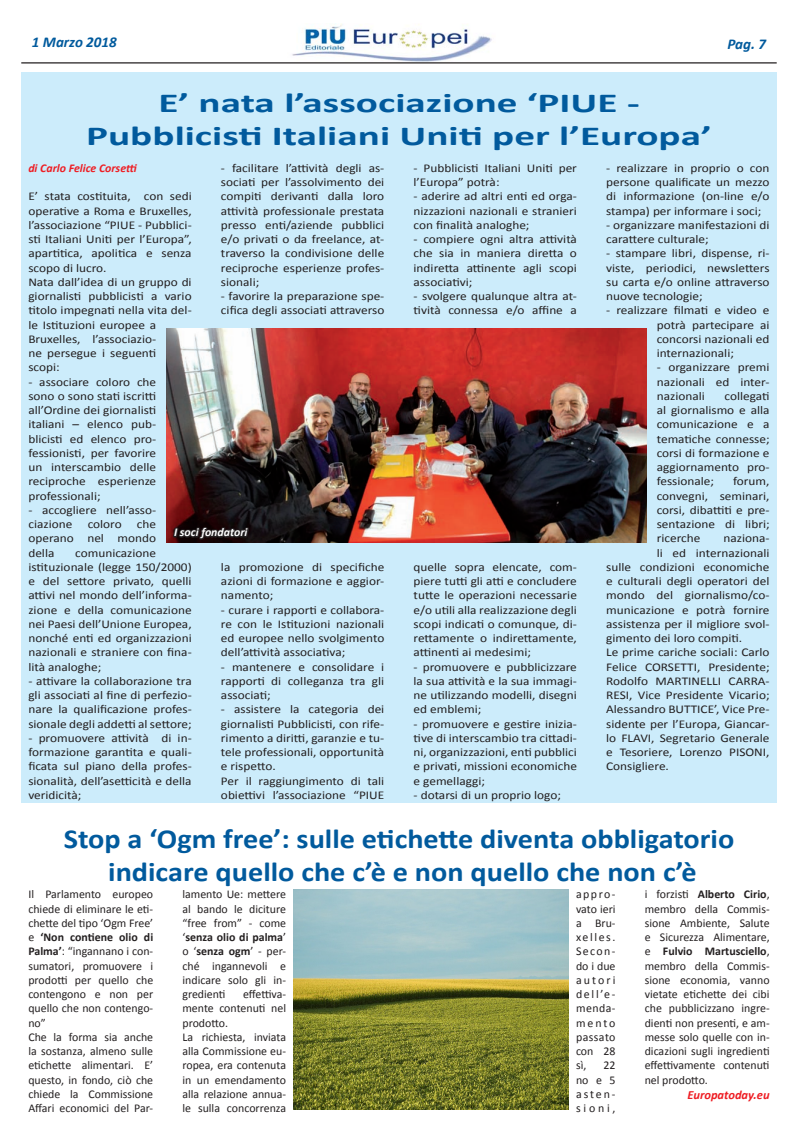
<style>
.page{position:relative;width:798px;height:1134px;background:#fff}
.page>*{position:absolute;margin:0;border:0;box-sizing:border-box;transform-origin:0 0}
.t1{font:700 27.5px/33px "Calibri";color:#015a9d;text-align:center;scale:1.1 1}
.t2{font:700 27.5px/33px "Calibri";color:#015a9d;text-align:center;scale:1.5 1}
.t3{font:italic 700 15px "Calibri";color:#015a9d}
.t4{font:italic 700 12.5px "Calibri";color:#ee1d23}
.t5{font:11.88px/14.2px "Calibri";color:#231f20;text-align:justify;scale:1.12 1}
.t6{font:11.88px/14.2px "Calibri";color:#231f20;text-align:justify}
.t7{font:italic 700 11.88px "Calibri";color:#ee1d23}
.t8{font:italic 700 11.88px "Calibri";color:#fff}
.s1{font-weight:700}
</style>
<div class="page">
<img style="left:292px;top:24px;width:200px;height:38px">
<hr style="left:21px;top:62px;width:755px;height:2px;background:#231f20">
<div style="left:21px;top:163px;width:755px;height:640px;background:#ccecfb"></div>
<div style="left:21px;top:73px;width:755px;height:90px;background:#ccecfb"></div>
<img style="left:167px;top:328px;width:478px;height:214px">
<svg style="left:172px;top:503px;width:79px;height:40px;background:#240e0f"></svg>
<img style="left:293px;top:889px;width:275px;height:221px">
<p class="t3" style="left:32px;top:33px;width:86px">1 Marzo 2018</p>
<p class="t3" style="left:727px;top:34px;width:40px">Pag. 7</p>
<h1 class="t2" style="left:86px;top:86px;width:418px">E’ nata l’associazione ‘PIUE -<br>Pubblicisti Italiani Uniti per l’Europa’</h1>
<p class="t5" style="left:221px;top:161px;width:147px">- facilitare l’attività degli as&shy;sociati per l’assolvimento dei compiti derivanti dalla loro attività professionale prestata presso enti/aziende pubblici e/o privati o da freelance, at&shy;traverso la condivisione delle reciproche esperienze profes&shy;sionali;</p>
<p class="t5" style="left:221px;top:289px;width:147px">- favorire la preparazione spe&shy;cifica degli associati attraverso</p>
<p class="t7" style="left:28px;top:160px;width:110px">di Carlo Felice Corsetti</p>
<p class="t5" style="left:28px;top:189px;width:147px;text-align:left">E’ stata costituita, con sedi operative a Roma e Bruxelles, l’associazione “PIUE - Pubblici&shy;sti Italiani Uniti per l’Europa”, apartitica, apolitica e senza scopo di lucro.<br>Nata dall’idea di un gruppo di giornalisti pubblicisti a vario titolo impegnati nella vita del&shy;le Istituzioni europee a<br>Bruxelles, l’associazio-<br>ne persegue i seguenti<br>scopi:</p>
<p class="t5" style="left:28px;top:375px;width:116px">- associare coloro che sono o sono stati iscritti all’Ordine dei giornalisti italiani – elenco pub&shy;blicisti ed elenco pro&shy;fessionisti, per favorire un interscambio delle reciproche esperienze professionali;</p>
<p class="t5" style="left:28px;top:503px;width:116px">- accogliere nell’asso&shy;ciazione</p>
<p class="t5" style="left:28px;top:517px;width:116px;text-indent:109px">che operano nel mondo della</p>
<p class="t5" style="left:88px;top:517px;width:32px">coloro</p>
<p class="t8" style="left:174px;top:525px;width:75px">I soci fondatori</p>
<p class="t5" style="left:28px;top:546px;width:147px;text-align:left;text-indent:47px">comunicazione istituzionale (legge 150/2000) e del settore privato, quelli attivi nel mondo dell’informa&shy;zione e della comunicazione nei Paesi dell’Unione Europea, nonché enti ed organizzazioni nazionali e straniere con fina&shy;lità analoghe;</p>
<p class="t5" style="left:28px;top:674px;width:147px">- attivare la collaborazione tra gli associati al fine di perfezio&shy;nare la qualificazione profes&shy;sionale degli addetti al settore;</p>
<p class="t5" style="left:28px;top:731px;width:147px">- promuovere attività di in&shy;formazione garantita e quali&shy;ficata sul piano della profes&shy;sionalità, dell’asetticità e della veridicità;</p>
<p class="t5" style="left:221px;top:560px;width:147px">la promozione di specifiche azioni di formazione e aggior&shy;namento;</p>
<p class="t5" style="left:221px;top:603px;width:147px">- curare i rapporti e collabora&shy;re con le Istituzioni nazionali ed europee nello svolgimento dell’attività associativa;</p>
<p class="t5" style="left:221px;top:660px;width:147px">- mantenere e consolidare i rapporti di colleganza tra gli associati;</p>
<p class="t5" style="left:221px;top:702px;width:147px;text-align:left">- assistere la categoria dei giornalisti Pubblicisti, con rife&shy;rimento a diritti, garanzie e tu&shy;tele professionali, opportunità e rispetto.<br>Per il raggiungimento di tali obiettivi l’associazione “PIUE</p>
<p class="t5" style="left:413px;top:161px;width:147px">- Pubblicisti Italiani Uniti per l’Europa” potrà:</p>
<p class="t5" style="left:413px;top:189px;width:147px">- aderire ad altri enti ed orga&shy;nizzazioni nazionali e stranieri con finalità analoghe;</p>
<p class="t5" style="left:413px;top:232px;width:147px">- compiere ogni altra attività che sia in maniera diretta o indiretta attinente agli scopi associativi;</p>
<p class="t5" style="left:413px;top:289px;width:147px">- svolgere qualunque altra at&shy;tività connessa e/o affine a</p>
<p class="t5" style="left:413px;top:560px;width:147px">quelle sopra elencate, com&shy;piere tutti gli atti e concludere tutte le operazioni necessarie e/o utili alla realizzazione degli scopi indicati o comunque, di&shy;rettamente o indirettamente, attinenti ai medesimi;</p>
<p class="t5" style="left:413px;top:660px;width:147px">- promuovere e pubblicizzare la sua attività e la sua immagi&shy;ne utilizzando modelli, disegni ed emblemi;</p>
<p class="t5" style="left:413px;top:717px;width:147px">- promuovere e gestire inizia&shy;tive di interscambio tra cittadi&shy;ni, organizzazioni, enti pubblici e privati, missioni economiche e gemellaggi;</p>
<p class="t5" style="left:413px;top:788px;width:133px">- dotarsi di un proprio logo;</p>
<p class="t5" style="left:606px;top:161px;width:147px">- realizzare in proprio o con persone qualificate un mezzo di informazione (on-line e/o stampa) per informare i soci;</p>
<p class="t5" style="left:606px;top:218px;width:147px">- organizzare manifestazioni di carattere culturale;</p>
<p class="t5" style="left:606px;top:246px;width:147px">- stampare libri, dispense, ri&shy;viste, periodici, newsletters su carta e/o online attraverso nuove tecnologie;</p>
<p class="t5" style="left:656px;top:303px;width:102px;text-indent:-50px">- realizzare filmati e video e potrà partecipare ai concorsi nazionali ed internazionali;</p>
<p class="t5" style="left:656px;top:360px;width:102px">- organizzare premi nazionali ed inter&shy;nazionali</p>
<p class="t5" style="left:656px;top:389px;width:102px;text-indent:68px">collegati al giornalismo e alla comunicazione e a tematiche connesse; corsi di formazione e aggiornamento pro&shy;fessionale;</p>
<p class="t5" style="left:656px;top:474px;width:102px;text-indent:76px">forum, convegni, seminari, corsi, dibattiti e pre&shy;sentazione di libri; ricerche</p>
<p class="t5" style="left:723px;top:531px;width:43px">naziona-</p>
<p class="t5" style="left:656px;top:546px;width:102px">li ed internazionali</p>
<p class="t5" style="left:606px;top:560px;width:147px">sulle condizioni economiche</p>
<p class="t5" style="left:606px;top:574px;width:147px">e culturali degli operatori del</p>
<p class="t5" style="left:606px;top:588px;width:147px">mondo del giornalismo/co-</p>
<p class="t5" style="left:606px;top:603px;width:147px">municazione e potrà fornire</p>
<p class="t5" style="left:606px;top:617px;width:147px">assistenza per il migliore svol-</p>
<p class="t5" style="left:606px;top:631px;width:123px">gimento dei loro compiti.</p>
<p class="t5" style="left:606px;top:645px;width:147px">Le prime cariche sociali: Carlo</p>
<p class="t5" style="left:606px;top:660px;width:147px">Felice CORSETTI, Presidente;</p>
<p class="t5" style="left:606px;top:674px;width:147px">Rodolfo MARTINELLI CARRA-</p>
<p class="t5" style="left:606px;top:688px;width:147px">RESI, Vice Presidente Vicario;</p>
<p class="t5" style="left:606px;top:702px;width:147px">Alessandro BUTTICE’, Vice Pre-</p>
<p class="t5" style="left:606px;top:717px;width:147px">sidente per l’Europa, Giancar-</p>
<p class="t5" style="left:606px;top:731px;width:147px">lo FLAVI, Segretario Generale</p>
<p class="t5" style="left:606px;top:745px;width:147px">e Tesoriere, Lorenzo PISONI,</p>
<p class="t5" style="left:606px;top:759px;width:58px">Consigliere.</p>
<h1 class="t1" style="left:64px;top:822px;width:611px">Stop a ‘Ogm free’: sulle etichette diventa obbligatorio indicare quello che c’è e non quello che non c’è</h1>
<p class="t6" style="left:28px;top:887px;width:126px;text-align:left">Il Parlamento europeo chiede di eliminare le eti&shy;chette del tipo ‘Ogm Free’ e <span class="s1">‘Non contiene olio di<br>Palma’</span>: “ingannano i con&shy;sumatori, promuovere i prodotti per quello che contengono e non per quello che non contengo&shy;no”<br>Che la forma sia anche la sostanza, almeno sulle etichette alimentari. E’ questo, in fondo, ciò che chiede la Commissione<br>Affari economici del Par-</p>
<p class="t6" style="left:182px;top:887px;width:105px">lamento Ue: mettere al bando le diciture “free from” - come ‘<span class="s1">senza olio di palma</span>’ o ‘<span class="s1">senza ogm</span>’ - per&shy;ché ingannevoli e indicare solo gli in&shy;gredienti</p>
<p class="t6" style="left:182px;top:987px;width:105px;text-align:left;text-indent:61px">effettiva&shy;mente contenuti nel prodotto.<br>La richiesta, inviata alla Commissione eu&shy;ropea, era contenuta in un emendamento alla relazione annua&shy;le sulla concorrenza</p>
<p class="t6" style="left:576px;top:887px;width:41px">appro&shy;vato ieri a Bru&shy;xelles.<br>Secon&shy;do i due autori dell’e&shy;menda&shy;mento passato con 28 sì,</p>
<p class="t6" style="left:576px;top:1058px;width:41px;text-indent:27px">22 no e 5 asten&shy;sioni,</p>
<p class="t6" style="left:644px;top:887px;width:126px">i forzisti <span class="s1">Alberto Cirio</span>, membro della Commis&shy;sione Ambiente, Salute e Sicurezza Alimentare, e <span class="s1">Fulvio Martusciello</span>, membro della Commis&shy;sione economia, vanno vietate etichette dei cibi che pubblicizzano ingre&shy;dienti non presenti, e am&shy;messe solo quelle con in&shy;dicazioni sugli ingredienti effettivamente contenuti nel prodotto.</p>
<p class="t4" style="left:687px;top:1086px;width:84px">Europatoday.eu</p>
</div>
